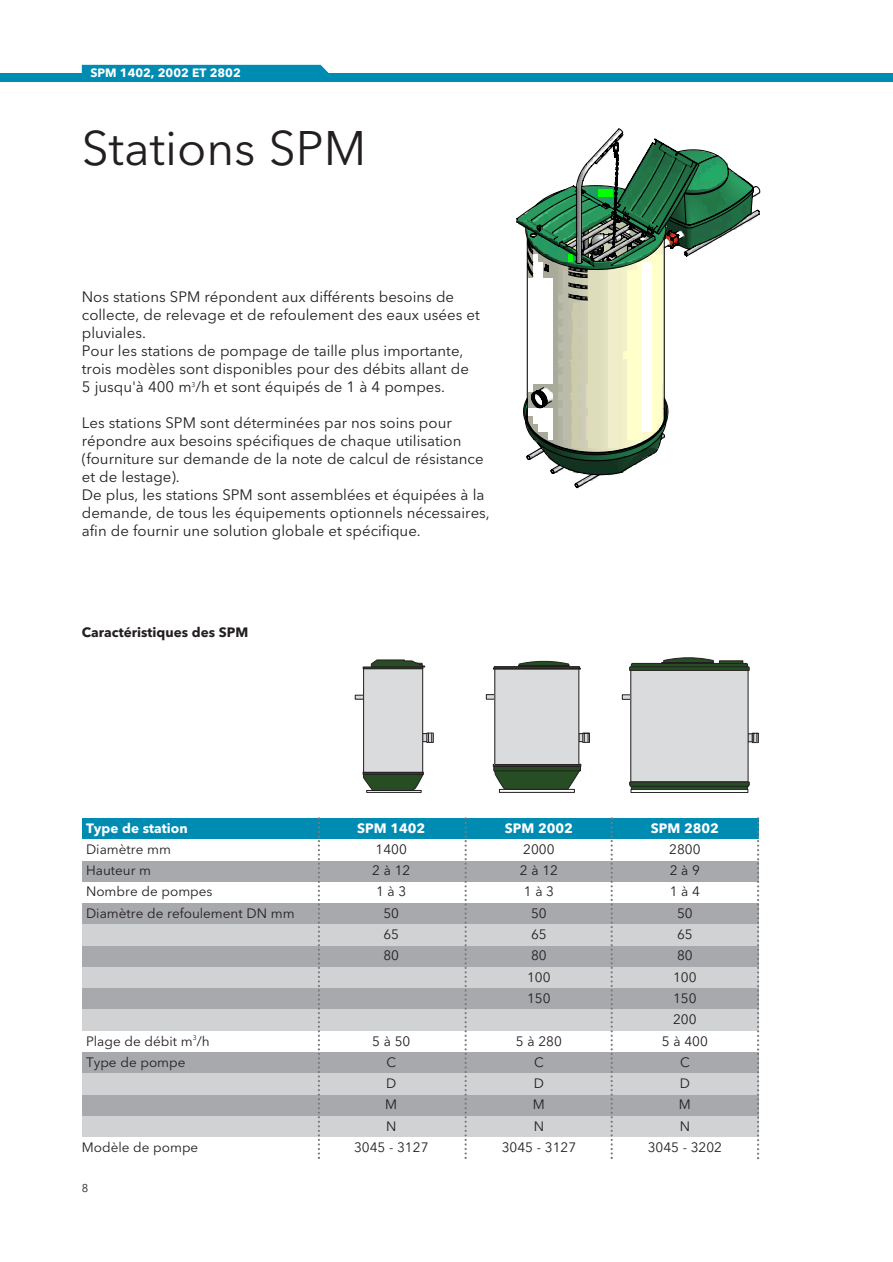
<style>
.page{position:relative;width:893px;height:1262px;background:#fff}
.page>*{position:absolute;margin:0;border:0;box-sizing:border-box;transform-origin:0 0}
.t1{font:48px "Avenir Next LT Pro";color:#231f20}
.t2{font:15px/18px "Avenir Next LT Pro";color:#231f20}
.t3{font:13.5px/21.3px "Avenir Next LT Pro";color:#231f20}
.t4{font:700 13.5px "Avenir Next LT Pro";color:#fff}
.t5{font:700 13.5px "Avenir Next LT Pro";color:#231f20}
.t6{font:700 12px "Avenir Next LT Pro";color:#fff}
.t7{font:11.25px "Avenir Next LT Pro";color:#231f20}
.t8{font:6.75px "Avenir Next LT Pro";color:#231f20}
</style>
<div class="page">
<div style="left:82px;top:818px;width:676px;height:21px;background:#008bb3"></div>
<div style="left:82px;top:861px;width:676px;height:21px;background:#a8a9ad"></div>
<div style="left:82px;top:903px;width:676px;height:21px;background:#a8a9ad"></div>
<div style="left:82px;top:924px;width:676px;height:22px;background:#d1d2d4"></div>
<div style="left:82px;top:946px;width:676px;height:21px;background:#a8a9ad"></div>
<div style="left:82px;top:967px;width:676px;height:21px;background:#d1d2d4"></div>
<div style="left:82px;top:988px;width:676px;height:21px;background:#a8a9ad"></div>
<div style="left:82px;top:1009px;width:676px;height:22px;background:#d1d2d4"></div>
<div style="left:82px;top:1052px;width:676px;height:21px;background:#a8a9ad"></div>
<div style="left:82px;top:1073px;width:676px;height:21px;background:#d1d2d4"></div>
<div style="left:82px;top:1094px;width:676px;height:22px;background:#a8a9ad"></div>
<div style="left:82px;top:1116px;width:676px;height:21px;background:#d1d2d4"></div>
<svg style="left:516px;top:128px;width:245px;height:361px"></svg>
<div style="left:0;top:73px;width:892px;height:9px;background:#008bb3"></div>
<div style="left:82px;top:65px;width:247px;height:8px;background:#008bb3"></div>
<svg style="left:622px;top:694px;width:8px;height:5px"></svg>
<div style="left:747px;top:733px;width:5px;height:8px;background:#d9dbdd"></div>
<div style="left:747px;top:733px;width:5px;height:9px;border:1px solid #231f20"></div>
<div style="left:752px;top:733px;width:6px;height:10px;border:1px solid #231f20"></div>
<div style="left:630px;top:668px;width:118px;height:113px;background:#d9dbdd"></div>
<div style="left:630px;top:668px;width:118px;height:114px;border:1px solid #231f20"></div>
<svg style="left:752px;top:733px;width:6px;height:9px"></svg>
<svg style="left:629px;top:781px;width:120px;height:9px"></svg>
<hr style="left:632px;top:786px;width:114px;height:1px;background:#231f20">
<svg style="left:629px;top:657px;width:120px;height:14px"></svg>
<hr style="left:632px;top:666px;width:114px;height:1px;background:#231f20">
<div style="left:661px;top:662px;width:52px;height:1px;border:1px solid #231f20"></div>
<div style="left:719px;top:660px;width:24px;height:4px;border:1px solid #231f20"></div>
<div style="left:486px;top:694px;width:8px;height:5px;background:#d9dbdd"></div>
<div style="left:486px;top:694px;width:9px;height:5px;border:1px solid #231f20"></div>
<svg style="left:492px;top:763px;width:89px;height:27px;background:#405c3d"></svg>
<hr style="left:494px;top:766px;width:86px;height:1px;background:#231f20">
<div style="left:579px;top:733px;width:5px;height:8px;background:#d9dbdd"></div>
<div style="left:578px;top:733px;width:6px;height:9px;border:1px solid #231f20"></div>
<div style="left:582px;top:732px;width:7px;height:10px;border:1px solid #231f20"></div>
<div style="left:494px;top:668px;width:84px;height:96px;background:#d9dbdd"></div>
<div style="left:494px;top:668px;width:85px;height:96px;border:1px solid #231f20"></div>
<svg style="left:492px;top:660px;width:89px;height:9px"></svg>
<hr style="left:495px;top:770px;width:84px;height:1px;background:#231f20">
<svg style="left:583px;top:733px;width:6px;height:9px"></svg>
<hr style="left:494px;top:668px;width:85px;height:1px;background:#231f20">
<div style="left:518px;top:665px;width:51px;height:1px;border:1px solid #231f20"></div>
<svg style="left:355px;top:695px;width:8px;height:4px"></svg>
<svg style="left:362px;top:771px;width:62px;height:20px"></svg>
<hr style="left:364px;top:774px;width:58px;height:1px;background:#231f20">
<div style="left:422px;top:733px;width:5px;height:8px;background:#d9dbdd"></div>
<div style="left:422px;top:733px;width:6px;height:9px;border:1px solid #231f20"></div>
<div style="left:363px;top:668px;width:59px;height:104px;background:#d9dbdd"></div>
<div style="left:363px;top:668px;width:60px;height:104px;border:1px solid #231f20"></div>
<svg style="left:370px;top:659px;width:55px;height:8px"></svg>
<div style="left:363px;top:666px;width:60px;height:3px;border:1px solid #231f20"></div>
<svg style="left:428px;top:733px;width:4px;height:9px"></svg>
<svg style="left:318px;top:817px;width:2px;height:341px"></svg>
<svg style="left:464px;top:817px;width:2px;height:341px"></svg>
<svg style="left:610px;top:817px;width:2px;height:341px"></svg>
<svg style="left:756px;top:817px;width:3px;height:342px"></svg>
<p class="t6" style="left:90px;top:69px;width:152px">SPM 1402, 2002 ET 2802</p>
<h1 class="t1" style="left:82px;top:131px;width:286px">Stations SPM</h1>
<p class="t2" style="left:82px;top:289px;width:399px">Nos stations SPM répondent aux différents besoins de collecte, de relevage et de refoulement des eaux usées et pluviales.<br>Pour les stations de pompage de taille plus importante, trois modèles sont disponibles pour des débits allant de 5 jusqu'à 400 m /h et sont équipés de 1 à 4 pompes.</p>
<p class="t8" style="left:191px;top:382px;width:5px">3</p>
<p class="t2" style="left:82px;top:415px;width:409px">Les stations SPM sont déterminées par nos soins pour répondre aux besoins spécifiques de chaque utilisation (fourniture sur demande de la note de calcul de résistance et de lestage).<br>De plus, les stations SPM sont assemblées et équipées à la demande, de tous les équipements optionnels nécessaires, afin de fournir une solution globale et spécifique.</p>
<p class="t5" style="left:82px;top:627px;width:168px">Caractéristiques des SPM</p>
<p class="t4" style="left:86px;top:823px;width:103px">Type de station</p>
<p class="t4" style="left:357px;top:823px;width:70px">SPM 1402</p>
<p class="t4" style="left:505px;top:823px;width:70px">SPM 2002</p>
<p class="t4" style="left:650px;top:823px;width:70px">SPM 2802</p>
<p class="t3" style="left:86px;top:840px;width:86px">Diamètre mm</p>
<p class="t3" style="left:375px;top:840px;width:33px">1400</p>
<p class="t3" style="left:523px;top:840px;width:33px">2000</p>
<p class="t3" style="left:669px;top:840px;width:33px">2800</p>
<p class="t3" style="left:86px;top:861px;width:67px">Hauteur m</p>
<p class="t3" style="left:372px;top:861px;width:40px">2 à 12</p>
<p class="t3" style="left:520px;top:861px;width:40px">2 à 12</p>
<p class="t3" style="left:669px;top:861px;width:32px">2 à 9</p>
<p class="t3" style="left:86px;top:882px;width:128px">Nombre de pompes</p>
<p class="t3" style="left:376px;top:882px;width:32px">1 à 3</p>
<p class="t3" style="left:523px;top:882px;width:32px">1 à 3</p>
<p class="t3" style="left:669px;top:882px;width:32px">1 à 4</p>
<p class="t3" style="left:86px;top:903px;width:210px">Diamètre de refoulement DN mm</p>
<p class="t3" style="left:383px;top:903px;width:17px">50</p>
<p class="t3" style="left:531px;top:903px;width:17px">50</p>
<p class="t3" style="left:677px;top:903px;width:17px">50</p>
<p class="t3" style="left:383px;top:925px;width:17px">65</p>
<p class="t3" style="left:531px;top:925px;width:17px">65</p>
<p class="t3" style="left:677px;top:925px;width:17px">65</p>
<p class="t3" style="left:383px;top:946px;width:17px">80</p>
<p class="t3" style="left:531px;top:946px;width:17px">80</p>
<p class="t3" style="left:677px;top:946px;width:17px">80</p>
<p class="t3" style="left:527px;top:967px;width:25px">100</p>
<p class="t3" style="left:673px;top:967px;width:25px">100</p>
<p class="t3" style="left:527px;top:989px;width:25px">150</p>
<p class="t3" style="left:673px;top:989px;width:25px">150<br>200</p>
<p class="t3" style="left:86px;top:1031px;width:125px">Plage de débit m<sup>3</sup>/h</p>
<p class="t3" style="left:372px;top:1031px;width:40px">5 à 50</p>
<p class="t3" style="left:516px;top:1031px;width:47px">5 à 280</p>
<p class="t3" style="left:661px;top:1031px;width:47px">5 à 400</p>
<p class="t3" style="left:86px;top:1053px;width:101px">Type de pompe</p>
<p class="t3" style="left:386px;top:1053px;width:11px">C</p>
<p class="t3" style="left:534px;top:1053px;width:11px">C</p>
<p class="t3" style="left:680px;top:1053px;width:11px">C</p>
<p class="t3" style="left:386px;top:1074px;width:12px">D</p>
<p class="t3" style="left:534px;top:1074px;width:12px">D</p>
<p class="t3" style="left:679px;top:1074px;width:12px">D</p>
<p class="t3" style="left:385px;top:1095px;width:13px">M</p>
<p class="t3" style="left:533px;top:1095px;width:13px">M</p>
<p class="t3" style="left:678px;top:1095px;width:13px">M</p>
<p class="t3" style="left:386px;top:1116px;width:12px">N</p>
<p class="t3" style="left:533px;top:1116px;width:12px">N</p>
<p class="t3" style="left:679px;top:1116px;width:12px">N</p>
<p class="t3" style="left:82px;top:1138px;width:118px">Modèle de pompe</p>
<p class="t3" style="left:354px;top:1138px;width:76px">3045 - 3127</p>
<p class="t3" style="left:501px;top:1138px;width:76px">3045 - 3127</p>
<p class="t3" style="left:647px;top:1138px;width:76px">3045 - 3202</p>
<p class="t7" style="left:82px;top:1184px;width:8px">8</p>
</div>
